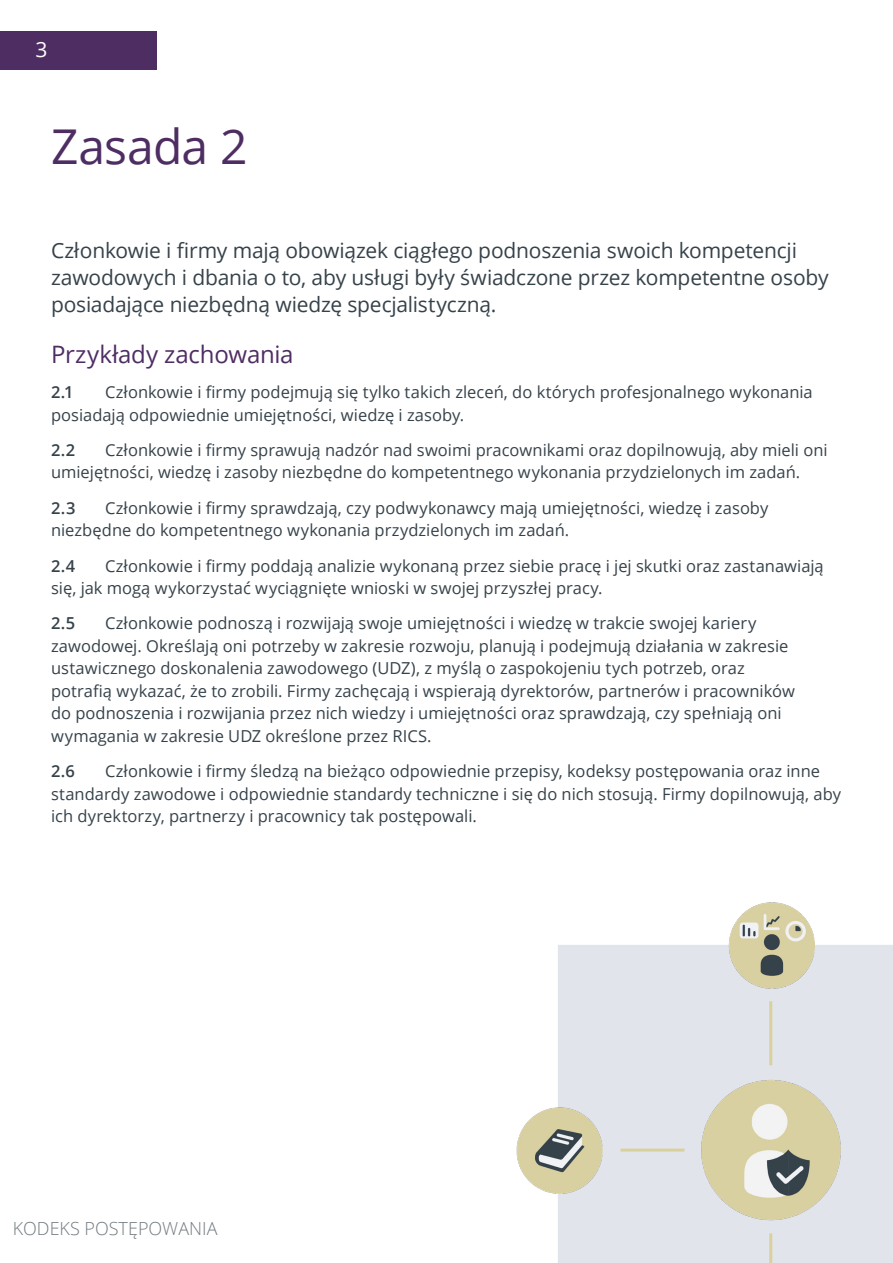
<style>
.page{position:relative;width:893px;height:1263px;background:#fff}
.page>*{position:absolute;margin:0;border:0;box-sizing:border-box;transform-origin:0 0}
.t1{font:48px "Open Sans";letter-spacing:-.015em;color:#4e2d63}
.t2{font:24px "Open Sans";letter-spacing:-.01em;color:#4e2d63}
.t3{font:21px/27px "Open Sans";letter-spacing:-.01em;color:#36424a}
.t4{font:300 18px "Open Sans";color:#727b80}
.t5{font:16.5px/22.5px "Open Sans";color:#36424a}
.t6{font:600 16.5px "Open Sans";color:#36424a}
.t7{font:13.5px "Open Sans";color:#fff}
.s1{font-size:21px}
</style>
<div class="page">
<div style="left:0;top:31px;width:157px;height:39px;background:#4e2d63"></div>
<div style="left:559px;top:945px;width:333px;height:317px;background:#e1e5eb"></div>
<div style="left:558px;top:945px;width:335px;height:318px;border:2px solid #e1e5eb"></div>
<img style="left:701px;top:1080px;width:140px;height:140px">
<hr style="left:620px;top:1148px;width:64px;height:3px;background:#dad09b">
<hr style="left:769px;top:1001px;width:3px;height:64px;background:#dad09b">
<hr style="left:769px;top:1233px;width:3px;height:30px;background:#dad09b">
<img style="left:516px;top:1107px;width:86px;height:86px">
<img style="left:727px;top:902px;width:87px;height:86px">
<p class="t7" style="left:35px;top:42px;width:14px">I P<span class="s1">3</span></p>
<h1 class="t1" style="left:51px;top:114px;width:198px">Zasada 2</h1>
<p class="t3" style="left:51px;top:237px;width:779px">Członkowie i firmy mają obowiązek ciągłego podnoszenia swoich kompetencji zawodowych i dbania o to, aby usługi były świadczone przez kompetentne osoby posiadające niezbędną wiedzę specjalistyczną.</p>
<h2 class="t2" style="left:51px;top:338px;width:244px">Przykłady zachowania</h2>
<p class="t6" style="left:51px;top:381px;width:24px">2.1</p>
<p class="t5" style="left:51px;top:380px;width:763px;text-indent:54px">Członkowie i firmy podejmują się tylko takich zleceń, do których profesjonalnego wykonania posiadają odpowiednie umiejętności, wiedzę i zasoby.</p>
<p class="t6" style="left:51px;top:439px;width:26px">2.2</p>
<p class="t5" style="left:51px;top:438px;width:778px;text-indent:54px">Członkowie i firmy sprawują nadzór nad swoimi pracownikami oraz dopilnowują, aby mieli oni umiejętności, wiedzę i zasoby niezbędne do kompetentnego wykonania przydzielonych im zadań.</p>
<p class="t6" style="left:51px;top:496px;width:26px">2.3</p>
<p class="t5" style="left:51px;top:496px;width:719px;text-indent:54px">Członkowie i firmy sprawdzają, czy podwykonawcy mają umiejętności, wiedzę i zasoby niezbędne do kompetentnego wykonania przydzielonych im zadań.</p>
<p class="t6" style="left:51px;top:554px;width:26px">2.4</p>
<p class="t5" style="left:51px;top:554px;width:774px;text-indent:54px">Członkowie i firmy poddają analizie wykonaną przez siebie pracę i jej skutki oraz zastanawiają się, jak mogą wykorzystać wyciągnięte wnioski w swojej przyszłej pracy.</p>
<p class="t6" style="left:51px;top:612px;width:26px">2.5</p>
<p class="t5" style="left:51px;top:612px;width:745px;text-indent:54px">Członkowie podnoszą i rozwijają swoje umiejętności i wiedzę w trakcie swojej kariery zawodowej. Określają oni potrzeby w zakresie rozwoju, planują i podejmują działania w zakresie ustawicznego doskonalenia zawodowego (UDZ), z myślą o zaspokojeniu tych potrzeb, oraz potrafią wykazać, że to zrobili. Firmy zachęcają i wspierają dyrektorów, partnerów i pracowników do podnoszenia i rozwijania przez nich wiedzy i umiejętności oraz sprawdzają, czy spełniają oni wymagania w zakresie UDZ określone przez RICS.</p>
<p class="t6" style="left:51px;top:760px;width:25px">2.6</p>
<p class="t5" style="left:51px;top:759px;width:791px;text-indent:54px">Członkowie i firmy śledzą na bieżąco odpowiednie przepisy, kodeksy postępowania oraz inne standardy zawodowe i odpowiednie standardy techniczne i się do nich stosują. Firmy dopilnowują, aby ich dyrektorzy, partnerzy i pracownicy tak postępowali.</p>
<p class="t4" style="left:13px;top:1216px;width:206px">KODEKS POSTĘPOWANIA</p>
</div>
